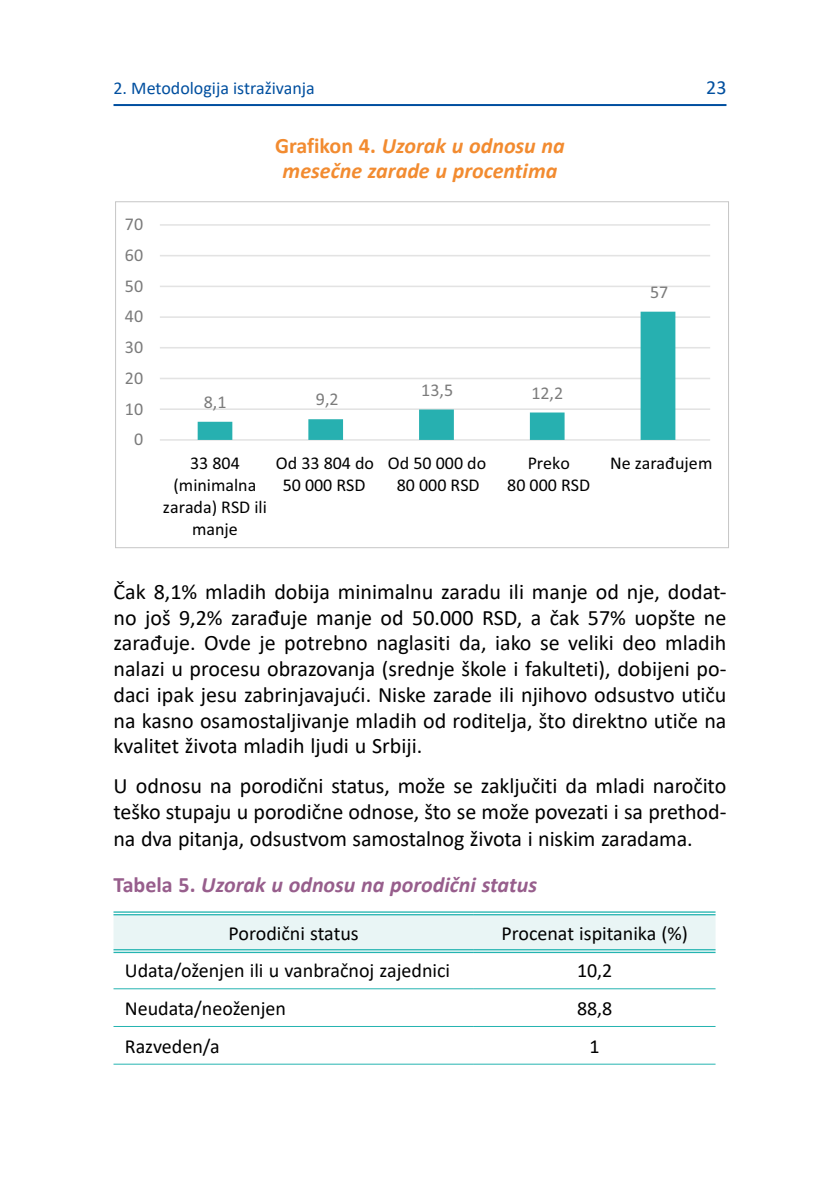
<style>
.page{position:relative;width:840px;height:1191px;background:#fff}
.page>*{position:absolute;margin:0;border:0;box-sizing:border-box;transform-origin:0 0}
.Body___1{font:22px/25.8px "Calibri";color:#000;text-align:justify}
.Body___2{font:22px/26.4px "Calibri";letter-spacing:-.005em;color:#000;text-align:justify}
.Grafikon_naslov{font:italic 700 22px/25.2px "Calibri";color:#f28b30;text-align:center}
.Tabela_naslov{font:italic 700 22px "Calibri";color:#975e8c}
.Tabela{font:20px "Calibri";color:#000}
.t1{font:20px "Calibri";color:#004f9f}
.t2{font:18px/22px "Calibri";color:#000;text-align:center}
.t3{font:18px "Calibri";color:#7b7b7b}
.t4{font:18px "Calibri";color:#004f9f}
.s1{font-style:normal}
</style>
<div class="page">
<hr style="left:113px;top:104px;width:613px;height:2px;background:#004f9f">
<div style="left:113px;top:915px;width:602px;height:34px;background:#e9f5f5"></div>
<svg style="left:113px;top:912px;width:360px;height:1px"></svg>
<svg style="left:473px;top:912px;width:242px;height:1px"></svg>
<hr style="left:113px;top:949px;width:360px;height:4px;background:#a0dedd">
<hr style="left:473px;top:949px;width:242px;height:4px;background:#a0dedd">
<hr style="left:113px;top:911px;width:360px;height:1px;background:#25b4b1">
<hr style="left:113px;top:914px;width:360px;height:1px;background:#25b4b1">
<hr style="left:473px;top:911px;width:242px;height:1px;background:#25b4b1">
<hr style="left:473px;top:914px;width:242px;height:1px;background:#25b4b1">
<hr style="left:113px;top:949px;width:360px;height:1px;background:#25b4b1">
<hr style="left:113px;top:951px;width:360px;height:2px;background:#25b4b1">
<hr style="left:473px;top:949px;width:242px;height:1px;background:#25b4b1">
<hr style="left:473px;top:951px;width:242px;height:2px;background:#25b4b1">
<hr style="left:113px;top:988px;width:360px;height:1px;background:#25b4b1">
<hr style="left:473px;top:988px;width:242px;height:1px;background:#25b4b1">
<hr style="left:113px;top:1026px;width:360px;height:1px;background:#25b4b1">
<hr style="left:473px;top:1026px;width:242px;height:1px;background:#25b4b1">
<hr style="left:113px;top:1063px;width:360px;height:1px;background:#25b4b1">
<hr style="left:473px;top:1063px;width:242px;height:1px;background:#25b4b1">
<svg style="left:160px;top:224px;width:550px;height:217px"></svg>
<svg style="left:197px;top:312px;width:478px;height:128px"></svg>
<p class="t4" style="left:113px;top:76px;width:203px">2. Metodologija istraživanja</p>
<p class="t1" style="left:705px;top:74px;width:22px">23</p>
<p class="Grafikon_naslov" style="left:275px;top:132px;width:291px"><span class="s1">Grafikon 4.</span> Uzorak u odnosu na mesečne zarade u procentima</p>
<p class="t3" style="left:125px;top:212px;width:20px">70</p>
<p class="t3" style="left:125px;top:242px;width:20px">60</p>
<p class="t3" style="left:125px;top:273px;width:20px">50</p>
<p class="t3" style="left:125px;top:304px;width:20px">40</p>
<p class="t3" style="left:125px;top:334px;width:20px">30</p>
<p class="t3" style="left:125px;top:365px;width:20px">20</p>
<p class="t3" style="left:125px;top:396px;width:20px">10</p>
<p class="t3" style="left:134px;top:427px;width:11px">0</p>
<p class="t3" style="left:204px;top:389px;width:24px">8,1</p>
<p class="t3" style="left:316px;top:387px;width:24px">9,2</p>
<p class="t3" style="left:421px;top:377px;width:33px">13,5</p>
<p class="t3" style="left:531px;top:380px;width:33px">12,2</p>
<p class="t3" style="left:649px;top:279px;width:20px">57</p>
<p class="t2" style="left:163px;top:451px;width:105px">33 804 (minimalna zarada) RSD ili manje</p>
<p class="t2" style="left:276px;top:451px;width:100px">Od 33 804 do<br>50 000 RSD</p>
<p class="t2" style="left:388px;top:451px;width:100px">Od 50 000 do<br>80 000 RSD</p>
<p class="t2" style="left:507px;top:451px;width:84px">Preko<br>80 000 RSD</p>
<p class="t2" style="left:609px;top:451px;width:104px">Ne zarađujem</p>
<p class="Body___1" style="left:113px;top:578px;width:614px">Čak 8,1% mladih dobija minimalnu zaradu ili manje od nje, dodat&shy;no još 9,2% zarađuje manje od 50.000 RSD, a čak 57% uopšte ne zarađuje. Ovde je potrebno naglasiti da, iako se veliki deo mladih nalazi u procesu obrazovanja (srednje škole i fakulteti), dobijeni po&shy;daci ipak jesu zabrinjavajući. Niske zarade ili njihovo odsustvo utiču na kasno osamostaljivanje mladih od roditelja, što direktno utiče na kvalitet života mladih ljudi u Srbiji.</p>
<p class="Body___2" style="left:113px;top:772px;width:614px">U odnosu na porodični status, može se zaključiti da mladi naročito teško stupaju u porodične odnose, što se može povezati i sa prethod&shy;na dva pitanja, odsustvom samostalnog života i niskim zaradama.</p>
<p class="Tabela_naslov" style="left:113px;top:869px;width:425px"><span class="s1">Tabela 5.</span> Uzorak u odnosu na porodični status</p>
<p class="Tabela" style="left:228px;top:919px;width:131px">Porodični status</p>
<p class="Tabela" style="left:501px;top:919px;width:188px">Procenat ispitanika (%)</p>
<p class="Tabela" style="left:125px;top:957px;width:326px">Udata/oženjen ili u vanbračnoj zajednici</p>
<p class="Tabela" style="left:576px;top:957px;width:37px">10,2</p>
<p class="Tabela" style="left:125px;top:994px;width:162px">Neudata/neoženjen</p>
<p class="Tabela" style="left:576px;top:994px;width:37px">88,8</p>
<p class="Tabela" style="left:125px;top:1032px;width:96px">Razveden/a</p>
<p class="Tabela" style="left:589px;top:1032px;width:12px">1</p>
</div>
